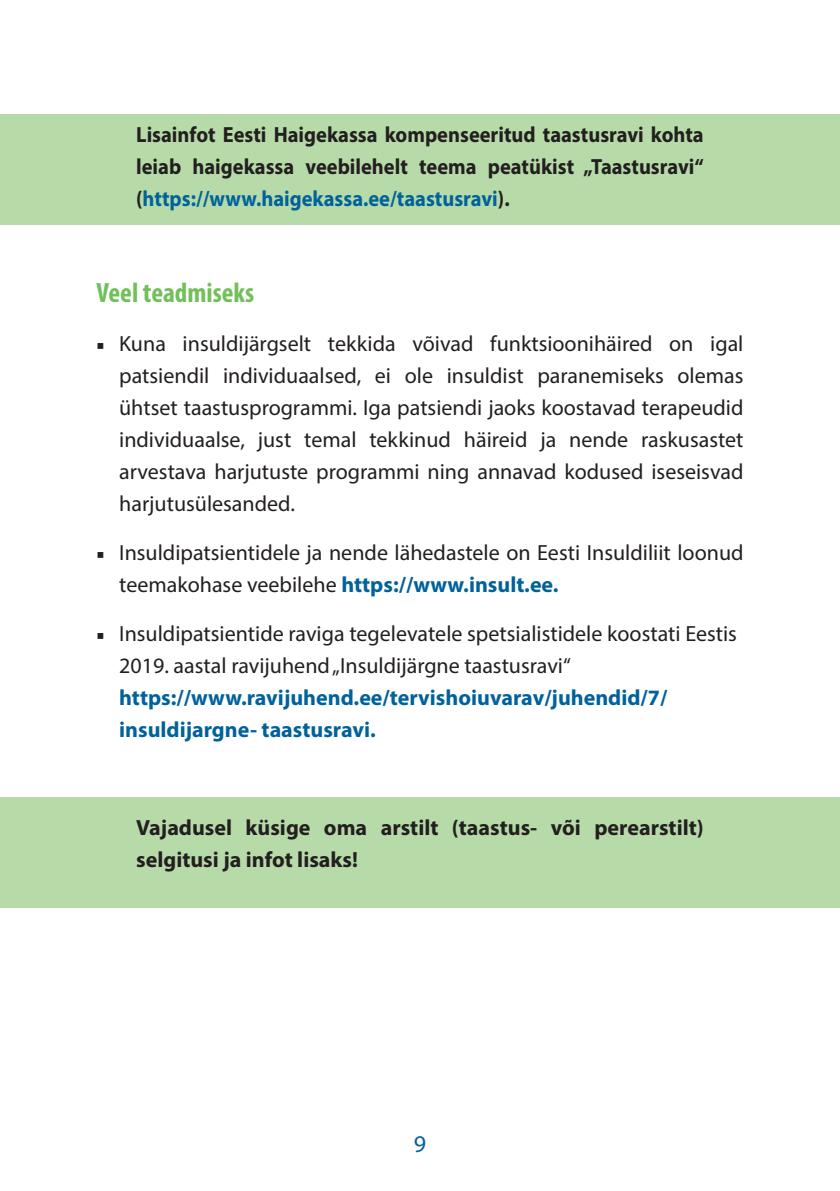
<style>
.page{position:relative;width:840px;height:1191px;background:#fff}
.page>*{position:absolute;margin:0;border:0;box-sizing:border-box;transform-origin:0 0}
.t1{font:700 condensed 28px "Myriad Pro";color:#71c05a}
.t2{font:24px "Myriad Pro";color:#01629b}
.t3{font:22px/32px "Myriad Pro";color:#231f20}
.t4{font:700 22px/32px "Myriad Pro";color:#231f20;text-align:justify;scale:.93 1}
.t5{font:700 22px/32px "Myriad Pro";color:#01629b}
.t6{font:700 22px/32px "Myriad Pro";color:#231f20}
.s1{color:#01629b}
.s2{font-family:"Minion Pro";font-size:20px}
.s3{font-weight:700;color:#01629b}
</style>
<div class="page">
<div style="left:0;top:114px;width:839px;height:111px;background:#b7dba8"></div>
<div style="left:0;top:797px;width:839px;height:110px;background:#b7dba8"></div>
<p class="t4" style="left:136px;top:118px;width:611px">Lisainfot Eesti Haigekassa kompenseeritud taastusravi kohta leiab haigekassa veebilehelt teema peatükist „Taastusravi“ (<span class="s1">https://www.haigekassa.ee/taastusravi</span>).</p>
<p class="t1" style="left:96px;top:275px;width:159px">Veel teadmiseks</p>
<p class="t3" style="left:119px;top:327px;width:625px;text-align:justify;text-indent:-23px"><span class="s2">■</span> Kuna insuldijärgselt tekkida võivad funktsioonihäired on igal patsiendil individuaalsed, ei ole insuldist paranemiseks olemas ühtset taastusprogrammi. Iga patsiendi jaoks koostavad terapeudid individuaalse, just temal tekkinud häireid ja nende raskusastet arvestava harjutuste programmi ning annavad kodused iseseisvad harjutusülesanded.</p>
<p class="t3" style="left:119px;top:536px;width:625px;text-indent:-23px"><span class="s2">■</span> Insuldipatsientidele ja nende lähedastele on Eesti Insuldiliit loonud teemakohase veebilehe <span class="s3">https://www.insult.ee.</span></p>
<p class="t3" style="left:119px;top:617px;width:619px;text-indent:-23px"><span class="s2">■</span> Insuldipatsientide raviga tegelevatele spetsialistidele koostati Eestis<br>2019. aastal ravijuhend „Insuldijärgne taastusravi“</p>
<p class="t5" style="left:119px;top:681px;width:549px">https://www.ravijuhend.ee/tervishoiuvarav/juhendid/7/ insuldijargne- taastusravi.</p>
<p class="t6" style="left:136px;top:811px;width:568px">Vajadusel küsige oma arstilt (taastus- või perearstilt) selgitusi ja infot lisaks!</p>
<p class="t2" style="left:413px;top:1129px;width:14px">9</p>
</div>
